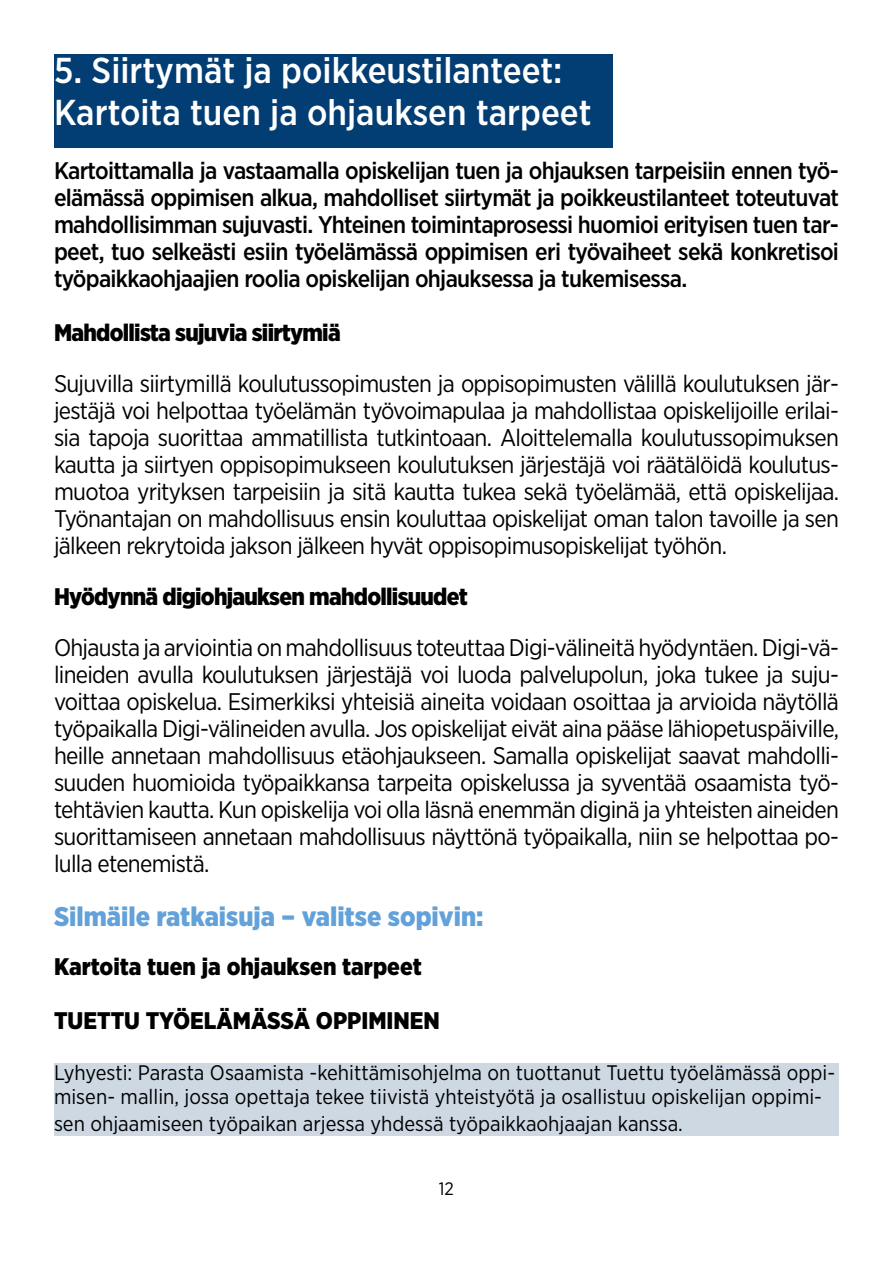
<style>
.page{position:relative;width:893px;height:1263px;background:#fff}
.page>*{position:absolute;margin:0;border:0;box-sizing:border-box;transform-origin:0 0}
.t1{font:500 36px "Gotham Narrow";color:#fff}
.t2{font:900 27px "Gotham Narrow";color:#62a1d9}
.t3{font:24px/27px "Gotham Narrow";letter-spacing:-.03em;color:#000;text-align:justify}
.t4{font:500 24px/27px "Gotham Narrow";letter-spacing:-.03em;color:#000;text-align:justify}
.Ratkaisu{font:900 24px "Gotham Narrow";letter-spacing:-.03em;color:#000}
.Ratkaisu-2{font:900 24px "Gotham Narrow";color:#000}
.Lyhyesti{font:21px/24px "Gotham Narrow";color:#000}
.t5{font:18px "Gotham Narrow";color:#000}
</style>
<div class="page">
<div style="left:54px;top:54px;width:558px;height:93px;background:#023e73"></div>
<div style="left:54px;top:1063px;width:785px;height:72px;background:#cdd8e3"></div>
<p class="t1" style="left:54px;top:47px;width:510px">5. Siirtymät ja poikkeustilanteet:</p>
<p class="t1" style="left:54px;top:89px;width:539px">Kartoita tuen ja ohjauksen tarpeet</p>
<p class="t4" style="left:54px;top:157px;width:786px">Kartoittamalla ja vastaamalla opiskelijan tuen ja ohjauksen tarpeisiin ennen työ&shy;elämässä oppimisen alkua, mahdolliset siirtymät ja poikkeustilanteet toteutuvat mahdollisimman sujuvasti. Yhteinen toimintaprosessi huomioi erityisen tuen tar&shy;peet, tuo selkeästi esiin työelämässä oppimisen eri työvaiheet sekä konkretisoi työpaikkaohjaajien roolia opiskelijan ohjauksessa ja tukemisessa.</p>
<p class="Ratkaisu" style="left:54px;top:317px;width:288px">Mahdollista sujuvia siirtymiä</p>
<p class="t3" style="left:54px;top:369px;width:787px">Sujuvilla siirtymillä koulutussopimusten ja oppisopimusten välillä koulutuksen jär&shy;jestäjä voi helpottaa työelämän työvoimapulaa ja mahdollistaa opiskelijoille erilai&shy;sia tapoja suorittaa ammatillista tutkintoaan. Aloittelemalla koulutussopimuksen kautta ja siirtyen oppisopimukseen koulutuksen järjestäjä voi räätälöidä koulutus&shy;muotoa yrityksen tarpeisiin ja sitä kautta tukea sekä työelämää, että opiskelijaa.<br>Työnantajan on mahdollisuus ensin kouluttaa opiskelijat oman talon tavoille ja sen jälkeen rekrytoida jakson jälkeen hyvät oppisopimusopiskelijat työhön.</p>
<p class="Ratkaisu" style="left:54px;top:581px;width:415px">Hyödynnä digiohjauksen mahdollisuudet</p>
<p class="t3" style="left:54px;top:633px;width:786px">Ohjausta ja arviointia on mahdollisuus toteuttaa Digi-välineitä hyödyntäen. Digi-vä&shy;lineiden avulla koulutuksen järjestäjä voi luoda palvelupolun, joka tukee ja suju&shy;voittaa opiskelua. Esimerkiksi yhteisiä aineita voidaan osoittaa ja arvioida näytöllä työpaikalla Digi-välineiden avulla. Jos opiskelijat eivät aina pääse lähiopetuspäiville, heille annetaan mahdollisuus etäohjaukseen. Samalla opiskelijat saavat mahdolli&shy;suuden huomioida työpaikkansa tarpeita opiskelussa ja syventää osaamista työ&shy;tehtävien kautta. Kun opiskelija voi olla läsnä enemmän diginä ja yhteisten aineiden suorittamiseen annetaan mahdollisuus näyttönä työpaikalla, niin se helpottaa po&shy;lulla etenemistä.</p>
<p class="t2" style="left:54px;top:898px;width:431px">Silmäile ratkaisuja – valitse sopivin:</p>
<p class="Ratkaisu-2" style="left:54px;top:950px;width:369px">Kartoita tuen ja ohjauksen tarpeet</p>
<p class="Ratkaisu-2" style="left:54px;top:1004px;width:387px">TUETTU TYÖELÄMÄSSÄ OPPIMINEN</p>
<p class="Lyhyesti" style="left:54px;top:1060px;width:783px">Lyhyesti: Parasta Osaamista -kehittämisohjelma on tuottanut Tuettu työelämässä oppi&shy;misen- mallin, jossa opettaja tekee tiivistä yhteistyötä ja osallistuu opiskelijan oppimi-</p>
<p class="Lyhyesti" style="left:54px;top:1111px;width:630px">sen ohjaamiseen työpaikan arjessa yhdessä työpaikkaohjaajan kanssa.</p>
<p class="t5" style="left:439px;top:1177px;width:17px">12</p>
</div>
